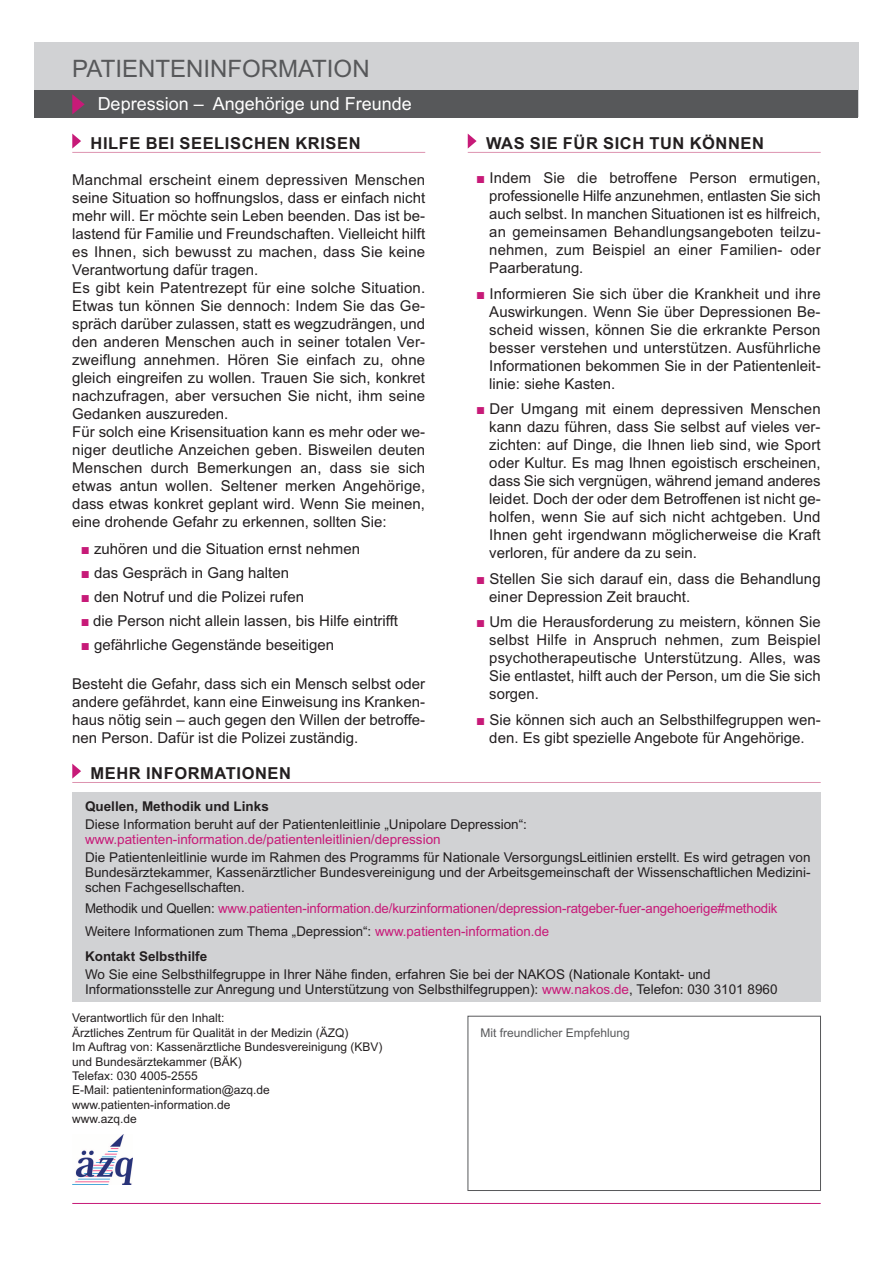
<style>
.page{position:relative;width:893px;height:1263px;background:#fff}
.page>*{position:absolute;margin:0;border:0;box-sizing:border-box;transform-origin:0 0}
.t1{font:24px "Arial";color:#57585a}
.t2{font:18px "Arial";color:#fff}
.t3{font:700 16.5px "Arial";letter-spacing:.035em;color:#231f20}
.t4{font:15px/18px "Arial";color:#231f20;text-align:justify}
.t5{font:13.5px/15px "Arial";color:#231f20;text-align:justify}
.t6{font:13.5px/22.5px "Arial";color:#c71a78}
.t7{font:700 13.5px "Arial";color:#231f20}
.t8{font:12px/14.4px "Arial";color:#231f20}
.t9{font:12px "Arial";color:#57585a}
.s1{color:#c71a78}
.s2{color:#231f20}
</style>
<div class="page">
<div style="left:72px;top:793px;width:749px;height:209px;background:#d1d2d4"></div>
<hr style="left:72px;top:1203px;width:749px;height:1px;background:#c71a78">
<div style="left:34px;top:43px;width:825px;height:74px;background:#d1d2d4"></div>
<div style="left:34px;top:90px;width:824px;height:28px;background:#57585a"></div>
<hr style="left:72px;top:152px;width:353px;height:1px;background:#dd93b0">
<svg style="left:72px;top:134px;width:9px;height:15px"></svg>
<hr style="left:468px;top:152px;width:353px;height:1px;background:#dd93b0">
<svg style="left:468px;top:134px;width:9px;height:15px"></svg>
<hr style="left:72px;top:782px;width:749px;height:1px;background:#dd93b0">
<svg style="left:72px;top:764px;width:9px;height:15px"></svg>
<div style="left:468px;top:1016px;width:353px;height:175px;border:1px solid #57585a"></div>
<svg style="left:72px;top:94px;width:13px;height:20px"></svg>
<img style="left:72px;top:1134px;width:60px;height:51px">
<h1 class="t1" style="left:72px;top:59px;width:299px">PATIENTENINFORMATION</h1>
<p class="t2" style="left:98px;top:97px;width:316px">Depression – Angehörige und Freunde</p>
<p class="t3" style="left:91px;top:133px;width:272px">HILFE BEI SEELISCHEN KRISEN</p>
<p class="t4" style="left:72px;top:172px;width:354px;text-align:left">Manchmal erscheint einem depressiven Menschen seine Situation so hoffnungslos, dass er einfach nicht mehr will. Er möchte sein Leben beenden. Das ist be&shy;lastend für Familie und Freundschaften. Vielleicht hilft es Ihnen, sich bewusst zu machen, dass Sie keine Verantwortung dafür tragen.<br>Es gibt kein Patentrezept für eine solche Situation.<br>Etwas tun können Sie dennoch: Indem Sie das Ge&shy;spräch darüber zulassen, statt es wegzudrängen, und den anderen Menschen auch in seiner totalen Ver&shy;zweiflung annehmen. Hören Sie einfach zu, ohne gleich eingreifen zu wollen. Trauen Sie sich, konkret nachzufragen, aber versuchen Sie nicht, ihm seine Gedanken auszureden.<br>Für solch eine Krisensituation kann es mehr oder we&shy;niger deutliche Anzeichen geben. Bisweilen deuten Menschen durch Bemerkungen an, dass sie sich etwas antun wollen. Seltener merken Angehörige, dass etwas konkret geplant wird. Wenn Sie meinen, eine drohende Gefahr zu erkennen, sollten Sie:</p>
<p class="t4" style="left:81px;top:541px;width:281px"><span class="s1">■</span> zuhören und die Situation ernst nehmen</p>
<p class="t4" style="left:81px;top:565px;width:210px"><span class="s1">■</span> das Gespräch in Gang halten</p>
<p class="t4" style="left:81px;top:589px;width:225px"><span class="s1">■</span> den Notruf und die Polizei rufen</p>
<p class="t4" style="left:81px;top:613px;width:319px"><span class="s1">■</span> die Person nicht allein lassen, bis Hilfe eintrifft</p>
<p class="t4" style="left:81px;top:637px;width:255px"><span class="s1">■</span> gefährliche Gegenstände beseitigen</p>
<p class="t4" style="left:72px;top:676px;width:354px">Besteht die Gefahr, dass sich ein Mensch selbst oder andere gefährdet, kann eine Einweisung ins Kranken&shy;haus nötig sein – auch gegen den Willen der betroffe&shy;nen Person. Dafür ist die Polizei zuständig.</p>
<p class="t3" style="left:486px;top:133px;width:280px">WAS SIE FÜR SICH TUN KÖNNEN</p>
<p class="t4" style="left:489px;top:170px;width:333px;text-indent:-13px"><span class="s1">■</span> Indem Sie die betroffene Person ermutigen, professionelle Hilfe anzunehmen, entlasten Sie sich auch selbst. In manchen Situationen ist es hilfreich, an gemeinsamen Behandlungsangeboten teilzu&shy;nehmen, zum Beispiel an einer Familien- oder Paarberatung.</p>
<p class="t4" style="left:489px;top:286px;width:333px;text-indent:-13px"><span class="s1">■</span> Informieren Sie sich über die Krankheit und ihre Auswirkungen. Wenn Sie über Depressionen Be&shy;scheid wissen, können Sie die erkrankte Person besser verstehen und unterstützen. Ausführliche Informationen bekommen Sie in der Patientenleit&shy;linie: siehe Kasten.</p>
<p class="t4" style="left:489px;top:401px;width:333px;text-indent:-13px"><span class="s1">■</span> Der Umgang mit einem depressiven Menschen kann dazu führen, dass Sie selbst auf vieles ver&shy;zichten: auf Dinge, die Ihnen lieb sind, wie Sport oder Kultur. Es mag Ihnen egoistisch erscheinen, dass Sie sich vergnügen, während jemand anderes leidet. Doch der oder dem Betroffenen ist nicht ge&shy;holfen, wenn Sie auf sich nicht achtgeben. Und Ihnen geht irgendwann möglicherweise die Kraft verloren, für andere da zu sein.</p>
<p class="t4" style="left:489px;top:571px;width:333px;text-indent:-13px"><span class="s1">■</span> Stellen Sie sich darauf ein, dass die Behandlung einer Depression Zeit braucht.</p>
<p class="t4" style="left:489px;top:614px;width:333px;text-indent:-13px"><span class="s1">■</span> Um die Herausforderung zu meistern, können Sie selbst Hilfe in Anspruch nehmen, zum Beispiel psychotherapeutische Unterstützung. Alles, was Sie entlastet, hilft auch der Person, um die Sie sich sorgen.</p>
<p class="t4" style="left:476px;top:712px;width:346px;text-align:center"><span class="s1">■</span> Sie können sich auch an Selbsthilfegruppen wen&shy;den. Es gibt spezielle Angebote für Angehörige.</p>
<p class="t3" style="left:91px;top:763px;width:202px">MEHR INFORMATIONEN</p>
<p class="t7" style="left:85px;top:798px;width:185px">Quellen, Methodik und Links</p>
<p class="t5" style="left:85px;top:818px;width:443px">Diese Information beruht auf der Patientenleitlinie „Unipolare Depression“:</p>
<p class="t6" style="left:85px;top:829px;width:357px">www.patienten-information.de/patientenleitlinien/depression</p>
<p class="t5" style="left:85px;top:851px;width:727px">Die Patientenleitlinie wurde im Rahmen des Programms für Nationale VersorgungsLeitlinien erstellt. Es wird getragen von Bundesärztekammer, Kassenärztlicher Bundesvereinigung und der Arbeitsgemeinschaft der Wissenschaftlichen Medizini&shy;schen Fachgesellschaften.</p>
<p class="t6" style="left:85px;top:898px;width:694px"><span class="s2">Methodik und Quellen:</span> www.patienten-information.de/kurzinformationen/depression-ratgeber-fuer-angehoerige#methodik<br><span class="s2">Weitere Informationen zum Thema „Depression“:</span> www.patienten-information.de</p>
<p class="t7" style="left:85px;top:948px;width:124px">Kontakt Selbsthilfe</p>
<p class="t5" style="left:85px;top:968px;width:694px">Wo Sie eine Selbsthilfegruppe in Ihrer Nähe finden, erfahren Sie bei der NAKOS (Nationale Kontakt- und<br>Informationsstelle zur Anregung und Unterstützung von Selbsthilfegruppen): <span class="s1">www.nakos.de</span>, Telefon: 030 3101 8960</p>
<p class="t8" style="left:72px;top:1012px;width:312px">Verantwortlich für den Inhalt:<br>Ärztliches Zentrum für Qualität in der Medizin (ÄZQ)<br>Im Auftrag von: Kassenärztliche Bundesvereinigung (KBV) und Bundesärztekammer (BÄK)<br>Telefax: 030 4005-2555<br>E-Mail: patienteninformation@azq.de www.patienten-information.de<br>www.azq.de</p>
<p class="t9" style="left:480px;top:1028px;width:151px">Mit freundlicher Empfehlung</p>
</div>
